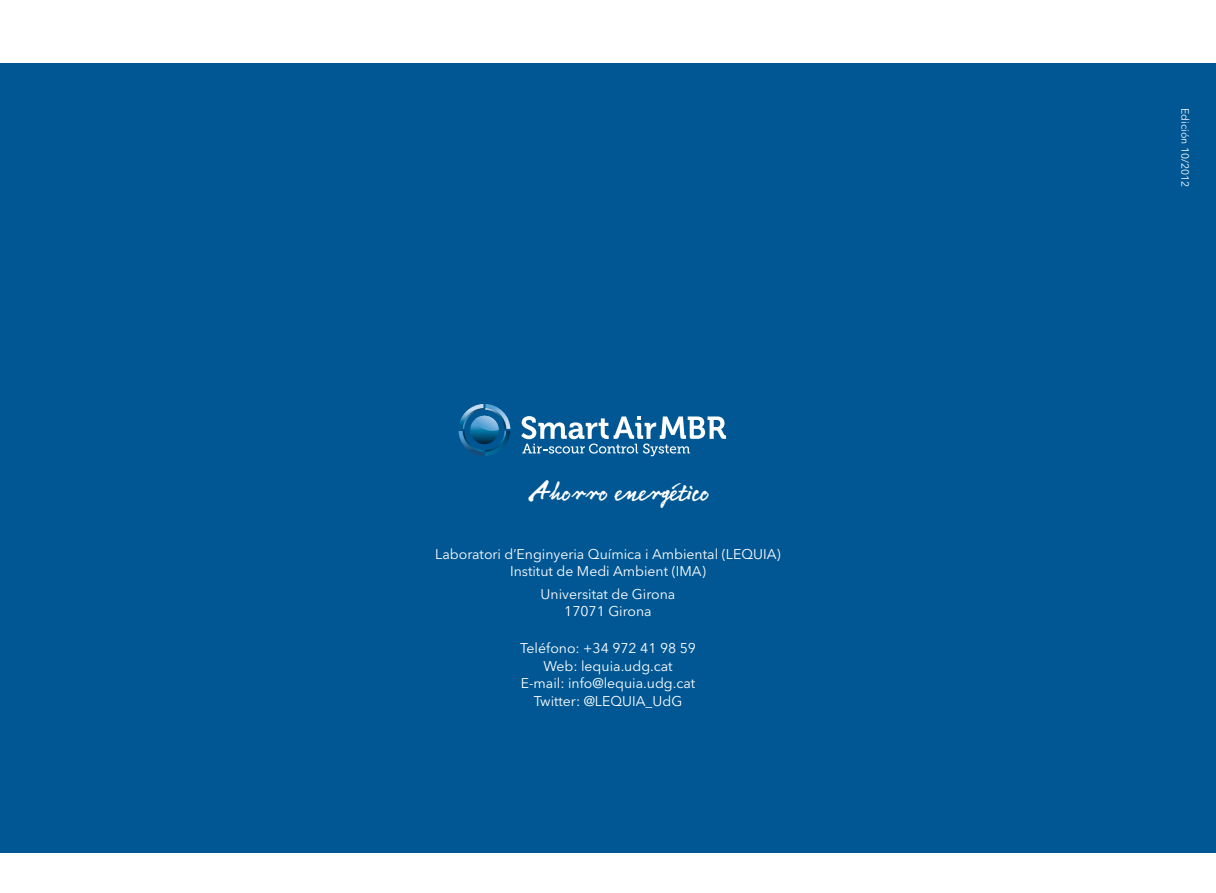
<style>
.page{position:relative;width:1216px;height:893px;background:#fff}
.page>*{position:absolute;margin:0;border:0;box-sizing:border-box;transform-origin:0 0}
.t1{font:27.65px "Linotype Notec";color:#fff}
.t2{font:14px/17.5px "Avenir Next LT Pro";color:#fff;text-align:center}
.t3{font:10.5px "Avenir Next LT Pro";color:#fff}
</style>
<div class="page">
<div style="left:0;top:63px;width:1215px;height:789px;background:#005794"></div>
<svg style="left:458px;top:404px;width:52px;height:52px"></svg>
<svg style="left:521px;top:416px;width:205px;height:40px"></svg>
<h1 class="t1" style="left:528px;top:470px;width:182px">Ahorro energético</h1>
<p class="t2" style="left:435px;top:545px;width:347px">Laboratori d’Enginyeria Química i Ambiental (LEQUIA)<br>Institut de Medi Ambient (IMA)</p>
<p class="t2" style="left:540px;top:585px;width:136px">Universitat de Girona<br>17071 Girona</p>
<p class="t2" style="left:520px;top:639px;width:177px">Teléfono: +34 972 41 98 59<br>Web: lequia.udg.cat<br>E-mail: info@lequia.udg.cat<br>Twitter: @LEQUIA_UdG</p>
<p class="t3" style="left:1191px;top:108px;width:80px;rotate:90deg">Edición 10/2012</p>
</div>
